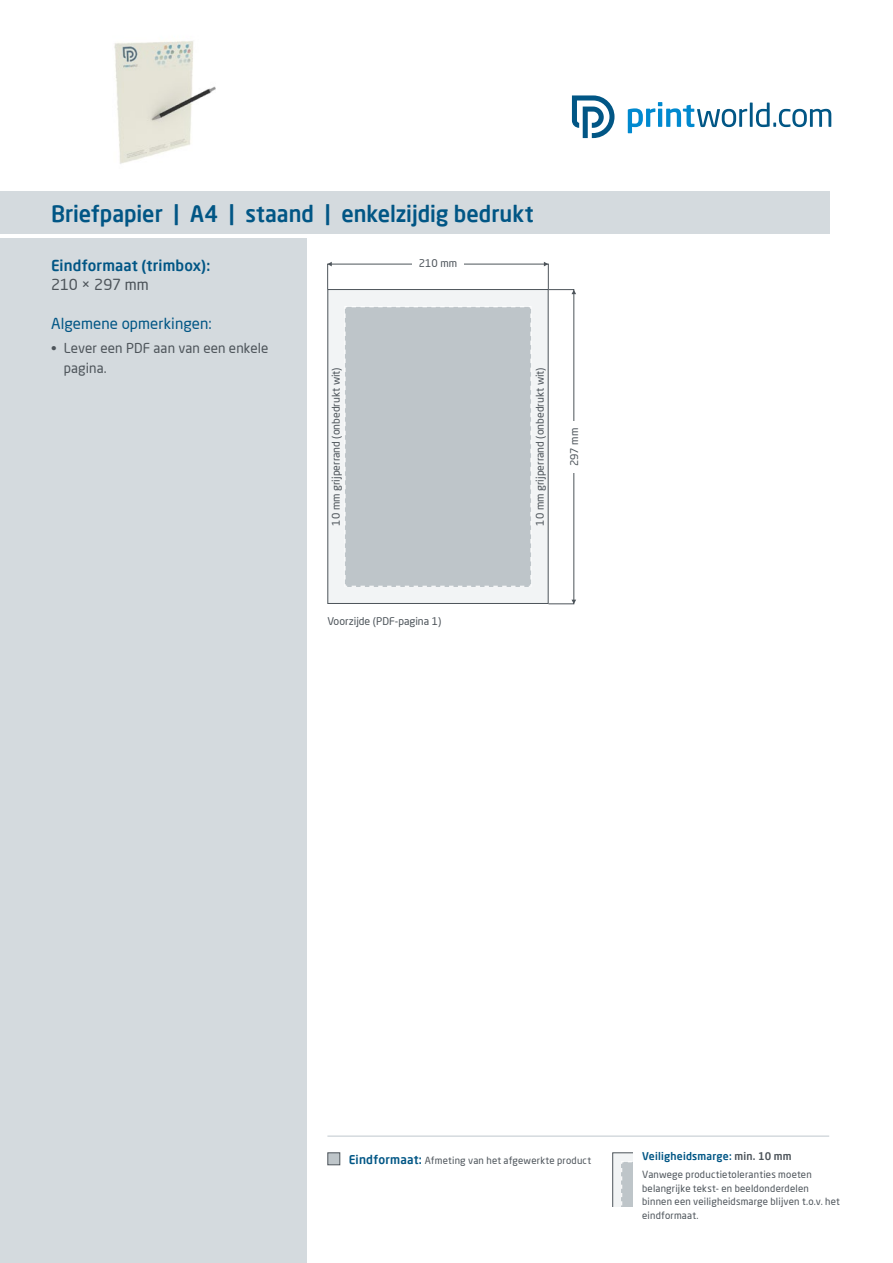
<style>
.page{position:relative;width:893px;height:1263px;background:#fff}
.page>*{position:absolute;margin:0;border:0;box-sizing:border-box;transform-origin:0 0}
.t1{font:500 22.5px "Neo Sans Pro";color:#015685;scale:.96 1}
.t2{font:500 15px "Neo Sans Pro";letter-spacing:.01em;color:#015685}
.t3{font:15px "Neo Sans Pro";letter-spacing:.005em;color:#015685}
.t4{font:15px "Neo Sans Pro";letter-spacing:-.005em;color:#4d545a}
.t5{font:13.5px/19.5px "Neo Sans Pro";letter-spacing:.01em;color:#4d545a}
.t6{font:10.5px "Neo Sans Pro";color:#4d545a}
.t7{font:500 10.5px "Neo Sans Pro";letter-spacing:.02em;color:#015685}
.t8{font:9.75px/13.5px "Neo Sans Pro";letter-spacing:.02em;color:#4d545a}
.s1{font-weight:500;font-size:12px;color:#015685}
.s2{color:#4d545a}
</style>
<div class="page">
<div style="left:0;top:238px;width:306px;height:1025px;background:#d4dade"></div>
<div style="left:0;top:191px;width:829px;height:43px;background:#d4dade"></div>
<svg style="left:628px;top:102px;width:203px;height:31px"></svg>
<svg style="left:572px;top:96px;width:42px;height:42px"></svg>
<img style="left:114px;top:41px;width:102px;height:123px">
<hr style="left:327px;top:1135px;width:502px;height:2px;background:#d4dade">
<div style="left:327px;top:1152px;width:13px;height:13px;background:#bec5c9;border:1px solid #4d545a"></div>
<div style="left:612px;top:1152px;width:34px;height:60px;background:#f2f4f5;border:1px solid #4d545a"></div>
<svg style="left:621px;top:1161px;width:13px;height:47px"></svg>
<div style="left:634px;top:1148px;width:17px;height:68px;background:#fff"></div>
<div style="left:608px;top:1208px;width:26px;height:8px;background:#fff"></div>
<div style="left:327px;top:289px;width:222px;height:315px;background:#f2f4f5;border:1px solid #4d545a"></div>
<div style="left:548px;top:289px;width:26px;height:315px;border:1px solid #4d545a"></div>
<div style="left:327px;top:264px;width:222px;height:26px;border:1px solid #4d545a"></div>
<svg style="left:327px;top:262px;width:5px;height:4px"></svg>
<svg style="left:544px;top:262px;width:4px;height:4px"></svg>
<svg style="left:571px;top:290px;width:5px;height:4px"></svg>
<svg style="left:571px;top:600px;width:5px;height:4px"></svg>
<div style="left:570px;top:422px;width:9px;height:51px;background:#fff"></div>
<div style="left:412px;top:259px;width:51px;height:9px;background:#fff"></div>
<div style="left:345px;top:306px;width:186px;height:281px;background:#bec5c9"></div>
<h1 class="t1" style="left:51px;top:200px;width:504px">Briefpapier | A4 | staand | enkelzijdig bedrukt</h1>
<h2 class="t2" style="left:51px;top:256px;width:161px">Eindformaat (trimbox):</h2>
<h2 class="t4" style="left:51px;top:276px;width:99px">210 × 297 mm</h2>
<h2 class="t3" style="left:51px;top:315px;width:162px">Algemene opmerkingen:</h2>
<h3 class="t5" style="left:64px;top:338px;width:206px;text-indent:-13px">• Lever een PDF aan van een enkele pagina.</h3>
<p class="t6" style="left:419px;top:257px;width:40px">210 mm</p>
<p class="t6" style="left:329px;top:526px;width:160px;rotate:-90deg">10 mm grijperrand (onbedrukt wit)</p>
<p class="t6" style="left:533px;top:526px;width:160px;rotate:-90deg">10 mm grijperrand (onbedrukt wit)</p>
<p class="t6" style="left:568px;top:466px;width:40px;rotate:-90deg">297 mm</p>
<p class="t6" style="left:327px;top:614px;width:115px">Voorzijde (PDF-pagina 1)</p>
<p class="t8" style="left:349px;top:1153px;width:244px"><span class="s1">Eindformaat:</span> Afmeting van het afgewerkte product</p>
<p class="t7" style="left:642px;top:1150px;width:151px">Veiligheidsmarge: <span class="s2">min. 10 mm</span></p>
<p class="t8" style="left:642px;top:1168px;width:199px">Vanwege productietoleranties moeten belangrijke tekst- en beeldonderdelen binnen een veiligheidsmarge blijven t.o.v. het eindformaat.</p>
</div>
